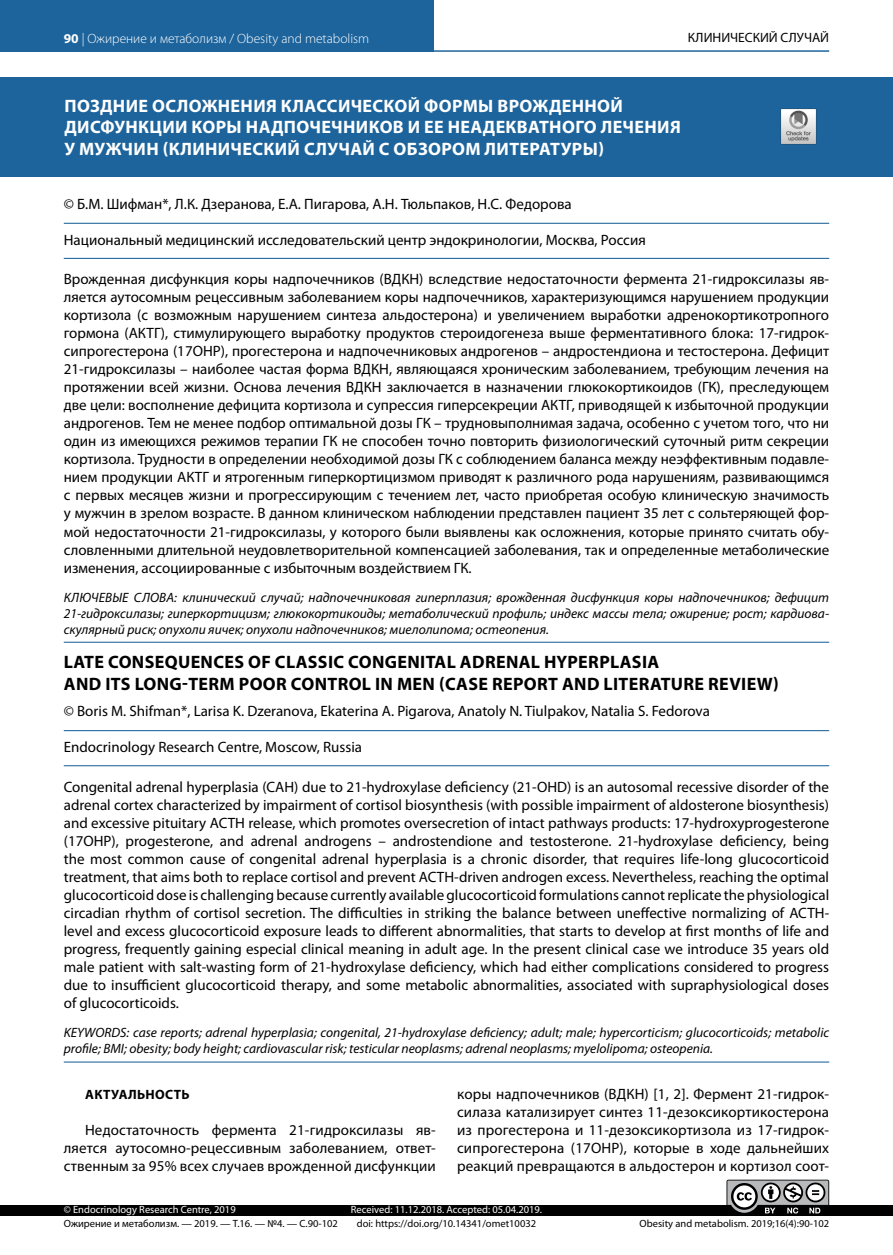
<style>
.page{position:relative;width:893px;height:1255px;background:#fff}
.page>*{position:absolute;margin:0;border:0;box-sizing:border-box;transform-origin:0 0}
.t1{font:700 18px/21.6px "Myriad Pro";letter-spacing:.02em;color:#fff}
.t2{font:700 18px/21.6px "Myriad Pro";letter-spacing:.02em;color:#000}
.t3{font:15px/18px "Myriad Pro";color:#000;text-align:justify}
.t4{font:italic 13.5px/16.2px "Myriad Pro";color:#000;text-align:justify}
.t5{font:300 13.5px "Myriad Pro";color:#fff}
.t6{font:13.5px "Myriad Pro";color:#000}
.t7{font:700 13.5px "Myriad Pro";letter-spacing:.025em;color:#000}
.t8{font:10.5px "Myriad Pro";color:#000}
.t9{font:10.5px "Myriad Pro";color:#fff}
.s1{font-weight:700}
</style>
<div class="page">
<hr style="left:0;top:50px;width:829px;height:2px;background:#1d649c">
<div style="left:0;top:0;width:434px;height:51px;background:#1d649c"></div>
<hr style="left:64px;top:223px;width:765px;height:1px;background:#1d649c">
<hr style="left:64px;top:258px;width:765px;height:1px;background:#1d649c">
<hr style="left:64px;top:641px;width:765px;height:1px;background:#1d649c">
<hr style="left:64px;top:730px;width:765px;height:1px;background:#1d649c">
<hr style="left:64px;top:765px;width:765px;height:1px;background:#1d649c">
<hr style="left:64px;top:1061px;width:765px;height:1px;background:#1d649c">
<div style="left:0;top:77px;width:893px;height:99px;background:#1d649c"></div>
<div style="left:0;top:1204px;width:893px;height:11px;background:#000"></div>
<svg style="left:726px;top:1179px;width:103px;height:35px"></svg>
<img style="left:780px;top:108px;width:36px;height:36px">
<p class="t5" style="left:64px;top:30px;width:307px"><span class="s1">90</span> | Ожирение и метаболизм / Obesity and metabolism</p>
<p class="t6" style="left:688px;top:29px;width:143px">КЛИНИЧЕСКИЙ СЛУЧАЙ</p>
<p class="t1" style="left:64px;top:94px;width:618px">ПОЗДНИЕ ОСЛОЖНЕНИЯ КЛАССИЧЕСКОЙ ФОРМЫ ВРОЖДЕННОЙ<br>ДИСФУНКЦИИ КОРЫ НАДПОЧЕЧНИКОВ И ЕЕ НЕАДЕКВАТНОГО ЛЕЧЕНИЯ<br>У МУЖЧИН (КЛИНИЧЕСКИЙ СЛУЧАЙ С ОБЗОРОМ ЛИТЕРАТУРЫ)</p>
<p class="t3" style="left:64px;top:195px;width:509px">© Б.М. Шифман*, Л.К. Дзеранова, Е.А. Пигарова, А.Н. Тюльпаков, Н.С. Федорова</p>
<p class="t3" style="left:64px;top:231px;width:584px">Национальный медицинский исследовательский центр эндокринологии, Москва, Россия</p>
<p class="t3" style="left:64px;top:270px;width:767px">Врожденная дисфункция коры надпочечников (ВДКН) вследствие недостаточности фермента 21-гидроксилазы яв&shy;ляется аутосомным рецессивным заболеванием коры надпочечников, характеризующимся нарушением продукции кортизола (с возможным нарушением синтеза альдостерона) и увеличением выработки адренокортикотропного гормона (АКТГ), стимулирующего выработку продуктов стероидогенеза выше ферментативного блока: 17-гидрок&shy;сипрогестерона (17OHP), прогестерона и надпочечниковых андрогенов – андростендиона и тестостерона. Дефицит 21-гидроксилазы – наиболее частая форма ВДКН, являющаяся хроническим заболеванием, требующим лечения на протяжении всей жизни. Основа лечения ВДКН заключается в назначении глюкокортикоидов (ГК), преследующем две цели: восполнение дефицита кортизола и супрессия гиперсекреции АКТГ, приводящей к избыточной продукции андрогенов. Тем не менее подбор оптимальной дозы ГК – трудновыполнимая задача, особенно с учетом того, что ни один из имеющихся режимов терапии ГК не способен точно повторить физиологический суточный ритм секреции кортизола. Трудности в определении необходимой дозы ГК с соблюдением баланса между неэффективным подавле&shy;нием продукции АКТГ и ятрогенным гиперкортицизмом приводят к различного рода нарушениям, развивающимся с первых месяцев жизни и прогрессирующим с течением лет, часто приобретая особую клиническую значимость у мужчин в зрелом возрасте. В данном клиническом наблюдении представлен пациент 35 лет с сольтеряющей фор&shy;мой недостаточности 21-гидроксилазы, у которого были выявлены как осложнения, которые принято считать обу&shy;словленными длительной неудовлетворительной компенсацией заболевания, так и определенные метаболические изменения, ассоциированные с избыточным воздействием ГК.</p>
<p class="t4" style="left:64px;top:588px;width:767px">КЛЮЧЕВЫЕ СЛОВА: клинический случай; надпочечниковая гиперплазия; врожденная дисфункция коры надпочечников; дефицит 21-гидроксилазы; гиперкортицизм; глюкокортикоиды; метаболический профиль; индекс массы тела; ожирение; рост; кардиова&shy;скулярный риск; опухоли яичек; опухоли надпочечников; миелолипома; остеопения.</p>
<p class="t2" style="left:64px;top:650px;width:716px">LATE CONSEQUENCES OF CLASSIC CONGENITAL ADRENAL HYPERPLASIA<br>AND ITS LONG-TERM POOR CONTROL IN MEN (CASE REPORT AND LITERATURE REVIEW)</p>
<p class="t3" style="left:64px;top:702px;width:648px">© Boris M. Shifman*, Larisa K. Dzeranova, Ekaterina A. Pigarova, Anatoly N. Tiulpakov, Natalia S. Fedorova</p>
<p class="t3" style="left:64px;top:738px;width:300px">Endocrinology Research Centre, Moscow, Russia</p>
<p class="t3" style="left:64px;top:777px;width:767px">Congenital adrenal hyperplasia (CAH) due to 21-hydroxylase deficiency (21-OHD) is an autosomal recessive disorder of the adrenal cortex characterized by impairment of cortisol biosynthesis (with possible impairment of aldosterone biosynthesis) and excessive pituitary ACTH release, which promotes oversecretion of intact pathways products: 17-hydroxyprogesterone (17OHP), progesterone, and adrenal androgens – androstendione and testosterone. 21-hydroxylase deficiency, being the most common cause of congenital adrenal hyperplasia is a chronic disorder, that requires life-long glucocorticoid treatment, that aims both to replace cortisol and prevent ACTH-driven androgen excess. Nevertheless, reaching the optimal glucocorticoid dose is challenging because currently available glucocorticoid formulations cannot replicate the physiological circadian rhythm of cortisol secretion. The difficulties in striking the balance between uneffective normalizing of ACTH&shy;level and excess glucocorticoid exposure leads to different abnormalities, that starts to develop at first months of life and progress, frequently gaining especial clinical meaning in adult age. In the present clinical case we introduce 35 years old male patient with salt-wasting form of 21-hydroxylase deficiency, which had either complications considered to progress due to insufficient glucocorticoid therapy, and some metabolic abnormalities, associated with supraphysiological doses of glucocorticoids.</p>
<p class="t4" style="left:64px;top:1023px;width:767px">KEYWORDS: сase reports; adrenal hyperplasia; congenital, 21-hydroxylase deficiency; adult; male; hypercorticism; glucocorticoids; metabolic profile; BMI; obesity; body height; cardiovascular risk; testicular neoplasms; adrenal neoplasms; myelolipoma; osteopenia.</p>
<p class="t7" style="left:85px;top:1085px;width:106px">АКТУАЛЬНОСТЬ</p>
<p class="t3" style="left:64px;top:1120px;width:374px;text-indent:21px">Недостаточность фермента 21-гидроксилазы яв&shy;ляется аутосомно-рецессивным заболеванием, ответ&shy;ственным за 95% всех случаев врожденной дисфункции</p>
<p class="t3" style="left:457px;top:1084px;width:374px">коры надпочечников (ВДКН) [1, 2]. Фермент 21-гидрок&shy;силаза катализирует синтез 11-дезоксикортикостерона из прогестерона и 11-дезоксикортизола из 17-гидрок&shy;сипрогестерона (17OHP), которые в ходе дальнейших реакций превращаются в альдостерон и кортизол соот-</p>
<p class="t9" style="left:64px;top:1203px;width:173px">© Endocrinology Research Centre, 2019</p>
<p class="t9" style="left:351px;top:1203px;width:193px">Received: 11.12.2018. Accepted: 05.04.2019.</p>
<p class="t8" style="left:64px;top:1216px;width:276px">Ожирение и метаболизм. — 2019. — Т.16. — №4. — С.90-102</p>
<p class="t8" style="left:357px;top:1216px;width:181px">doi: https://doi.org/10.14341/omet10032</p>
<p class="t8" style="left:640px;top:1216px;width:191px">Obesity and metabolism. 2019;16(4):90-102</p>
</div>
